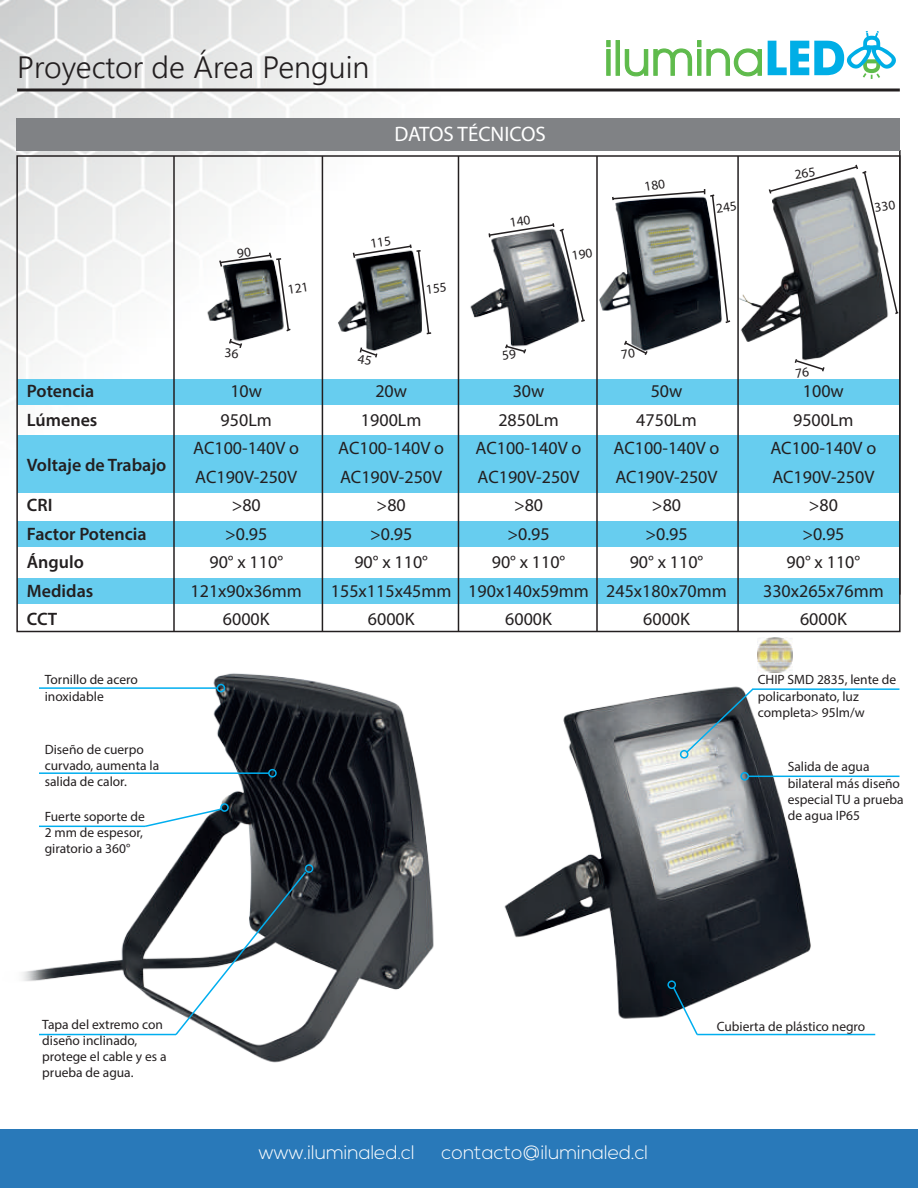
<style>
.page{position:relative;width:918px;height:1188px;background:#fff}
.page>*{position:absolute;margin:0;border:0;box-sizing:border-box;transform-origin:0 0}
.t1{font:300 30.75px "Segoe UI";color:#231f20}
.t2{font:21px "Myriad Pro";color:#fff}
.t3{font:300 19.5px "Nexa";color:#fff}
.t4{font:18px/28.5px "Myriad Pro";color:#231f20;text-align:center}
.t5{font:600 18px/28.5px "Myriad Pro";color:#231f20}
.t6{font:13.5px/16.2px "Myriad Pro";color:#231f20}
</style>
<div class="page">
<img style="left:0;top:1px;width:697px;height:632px">
<svg style="left:606px;top:49px;width:5px;height:27px"></svg>
<svg style="left:606px;top:40px;width:5px;height:7px"></svg>
<hr style="left:616px;top:40px;width:4px;height:36px;background:#5fbb4c">
<svg style="left:624px;top:31px;width:272px;height:48px"></svg>
<svg style="left:17px;top:88px;width:883px;height:4px;background:#575455"></svg>
<div style="left:0;top:1130px;width:918px;height:58px;background:#2979b9"></div>
<div style="left:17px;top:379px;width:883px;height:26px;background:#67cdef"></div>
<div style="left:17px;top:435px;width:883px;height:57px;background:#67cdef"></div>
<div style="left:17px;top:521px;width:883px;height:26px;background:#67cdef"></div>
<div style="left:17px;top:578px;width:883px;height:26px;background:#67cdef"></div>
<img style="left:202px;top:252px;width:16px;height:98px">
<img style="left:328px;top:245px;width:105px;height:112px">
<img style="left:464px;top:223px;width:123px;height:128px">
<img style="left:587px;top:189px;width:90px;height:166px">
<img style="left:677px;top:151px;width:211px;height:228px">
<hr style="left:322px;top:156px;width:1px;height:475px;background:#231f20">
<hr style="left:458px;top:156px;width:1px;height:475px;background:#231f20">
<hr style="left:596px;top:156px;width:2px;height:475px;background:#231f20">
<hr style="left:737px;top:156px;width:2px;height:475px;background:#231f20">
<hr style="left:899px;top:150px;width:2px;height:445px;background:#231f20">
<hr style="left:173px;top:156px;width:2px;height:475px;background:#231f20">
<div style="left:16px;top:118px;width:884px;height:33px;background:#808285"></div>
<img style="left:22px;top:673px;width:412px;height:390px">
<img style="left:504px;top:672px;width:332px;height:362px">
<svg style="left:684px;top:687px;width:71px;height:68px;background:#6b7277"></svg>
<hr style="left:752px;top:688px;width:148px;height:2px;background:#00aeef">
<div style="left:680px;top:750px;width:9px;height:9px;border:2px solid #00aeef;border-radius:50%"></div>
<div style="left:217px;top:684px;width:8px;height:8px;border:2px solid #00aeef;border-radius:50%"></div>
<div style="left:268px;top:769px;width:9px;height:9px;border:2px solid #00aeef;border-radius:50%"></div>
<div style="left:220px;top:803px;width:9px;height:9px;border:2px solid #00aeef;border-radius:50%"></div>
<div style="left:305px;top:864px;width:8px;height:9px;border:2px solid #00aeef;border-radius:50%"></div>
<div style="left:740px;top:772px;width:9px;height:9px;border:2px solid #00aeef;border-radius:50%"></div>
<div style="left:667px;top:980px;width:9px;height:9px;border:2px solid #00aeef;border-radius:50%"></div>
<hr style="left:748px;top:776px;width:152px;height:1px;background:#00aeef">
<svg style="left:671px;top:985px;width:28px;height:51px"></svg>
<hr style="left:697px;top:1034px;width:178px;height:1px;background:#00aeef">
<img style="left:758px;top:638px;width:34px;height:34px">
<hr style="left:39px;top:687px;width:178px;height:2px;background:#00aeef">
<hr style="left:39px;top:772px;width:230px;height:2px;background:#00aeef">
<svg style="left:143px;top:807px;width:80px;height:21px"></svg>
<hr style="left:39px;top:826px;width:106px;height:1px;background:#00aeef">
<svg style="left:174px;top:870px;width:134px;height:167px"></svg>
<hr style="left:39px;top:1034px;width:137px;height:1px;background:#00aeef">
<svg style="left:611px;top:179px;width:126px;height:145px"></svg>
<svg style="left:621px;top:339px;width:28px;height:20px"></svg>
<svg style="left:768px;top:163px;width:131px;height:152px"></svg>
<svg style="left:793px;top:357px;width:33px;height:21px"></svg>
<svg style="left:488px;top:215px;width:105px;height:108px"></svg>
<svg style="left:502px;top:343px;width:26px;height:17px"></svg>
<svg style="left:352px;top:236px;width:94px;height:99px"></svg>
<svg style="left:358px;top:346px;width:21px;height:19px"></svg>
<svg style="left:218px;top:247px;width:89px;height:111px"></svg>
<h1 class="t1" style="left:17px;top:38px;width:354px">Proyector de Área Penguin</h1>
<p class="t2" style="left:394px;top:121px;width:153px">DATOS TÉCNICOS</p>
<p class="t5" style="left:27px;top:376px;width:72px">Potencia<br>Lúmenes</p>
<p class="t5" style="left:27px;top:450px;width:141px">Voltaje de Trabajo</p>
<p class="t5" style="left:27px;top:490px;width:121px">CRI<br>Factor Potencia<br>Ángulo<br>Medidas<br>CCT</p>
<p class="t6" style="left:45px;top:672px;width:95px">Tornillo de acero inoxidable</p>
<p class="t6" style="left:45px;top:741px;width:116px">Diseño de cuerpo curvado, aumenta la salida de calor.</p>
<p class="t6" style="left:45px;top:808px;width:102px">Fuerte soporte de<br>2 mm de espesor, giratorio a 360°</p>
<p class="t4" style="left:191px;top:377px;width:113px">10w<br>950Lm<br>AC100-140V o<br>AC190V-250V &gt;80<br>&gt;0.95<br>90° x 110°<br>121x90x36mm<br>6000K</p>
<p class="t4" style="left:331px;top:377px;width:122px">20w<br>1900Lm<br>AC100-140V o<br>AC190V-250V &gt;80<br>&gt;0.95<br>90° x 110°<br>155x115x45mm<br>6000K</p>
<p class="t4" style="left:468px;top:377px;width:122px">30w<br>2850Lm<br>AC100-140V o<br>AC190V-250V &gt;80<br>&gt;0.95<br>90° x 110°<br>190x140x59mm<br>6000K</p>
<p class="t4" style="left:606px;top:377px;width:122px">50w<br>4750Lm<br>AC100-140V o<br>AC190V-250V &gt;80<br>&gt;0.95<br>90° x 110°<br>245x180x70mm<br>6000K</p>
<p class="t4" style="left:763px;top:377px;width:122px">100w<br>9500Lm<br>AC100-140V o<br>AC190V-250V &gt;80<br>&gt;0.95<br>90° x 110°<br>330x265x76mm<br>6000K</p>
<p class="t6" style="left:758px;top:671px;width:140px">CHIP SMD 2835, lente de policarbonato, luz completa&gt; 95lm/w</p>
<p class="t6" style="left:788px;top:758px;width:117px">Salida de agua bilateral más diseño especial TU a prueba de agua IP65</p>
<p class="t6" style="left:42px;top:1016px;width:126px">Tapa del extremo con diseño inclinado, protege el cable y es a prueba de agua.</p>
<p class="t3" style="left:259px;top:1141px;width:157px">www.iluminaled.cl</p>
<p class="t3" style="left:442px;top:1141px;width:208px">contacto@iluminaled.cl</p>
<p class="t6" style="left:717px;top:1018px;width:150px">Cubierta de plástico negro</p>
</div>
